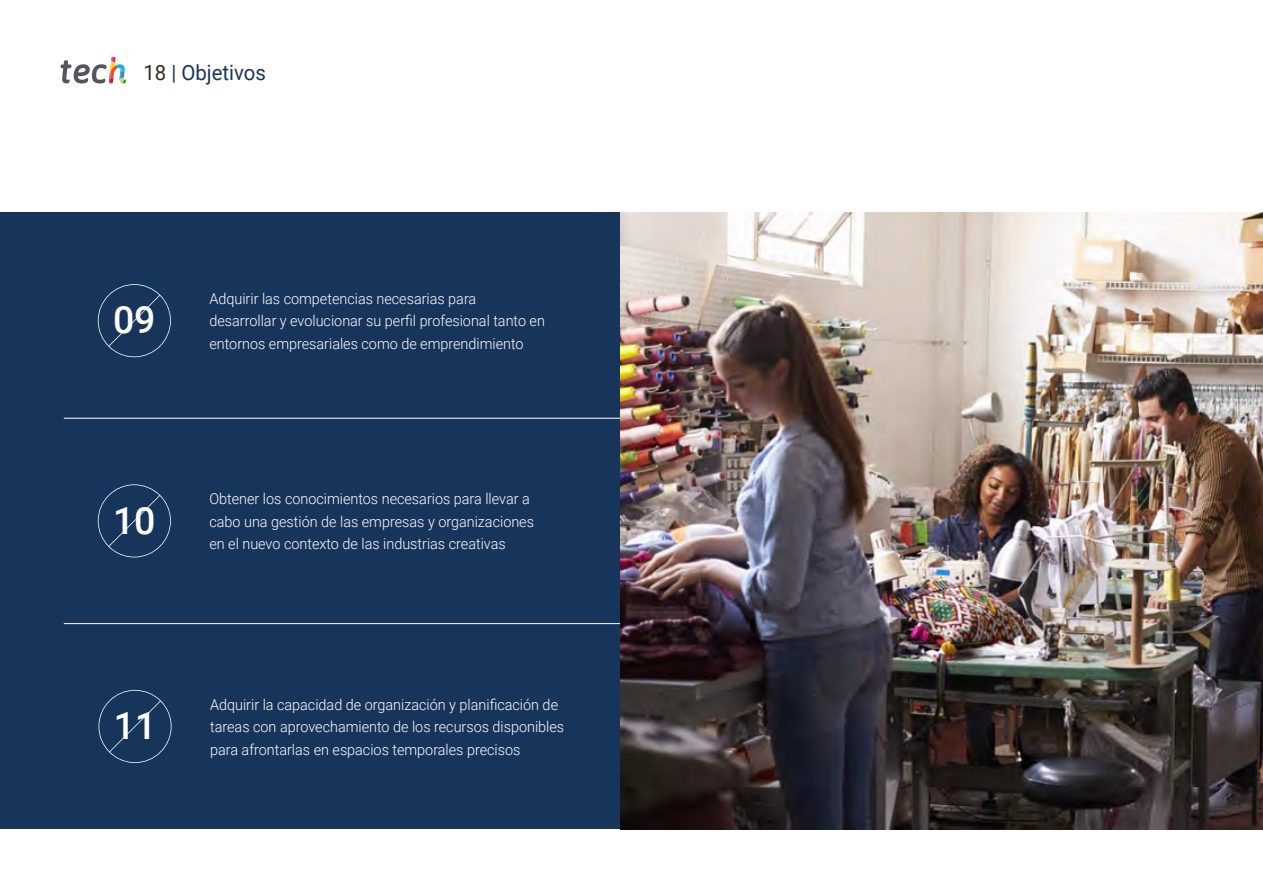
<style>
.page{position:relative;width:1263px;height:893px;background:#fff}
.page>*{position:absolute;margin:0;border:0;box-sizing:border-box;transform-origin:0 0}
.t1{font:500 37.5px "Roboto";color:#fff}
.t2{font:21px "Roboto";color:#1a355c}
.t3{font:300 15px/22.5px "Roboto";color:#fff;scale:.96 1}
.s1{color:#312e20}
</style>
<div class="page">
<svg style="left:61px;top:57px;width:65px;height:27px"></svg>
<div style="left:0;top:213px;width:621px;height:616px;background:#17355b"></div>
<svg style="left:98px;top:284px;width:73px;height:73px"></svg>
<svg style="left:98px;top:484px;width:73px;height:73px"></svg>
<svg style="left:99px;top:690px;width:73px;height:73px"></svg>
<hr style="left:64px;top:418px;width:1199px;height:1px;background:#fff">
<hr style="left:64px;top:623px;width:1199px;height:1px;background:#fff">
<img style="left:621px;top:213px;width:642px;height:616px">
<h2 class="t2" style="left:144px;top:57px;width:124px"><span class="s1">18</span> | Objetivos</h2>
<h1 class="t1" style="left:113px;top:294px;width:44px">09</h1>
<p class="t3" style="left:209px;top:287px;width:351px">Adquirir las competencias necesarias para desarrollar y evolucionar su perfil profesional tanto en entornos empresariales como de emprendimiento</p>
<h1 class="t1" style="left:113px;top:494px;width:44px">10</h1>
<p class="t3" style="left:209px;top:487px;width:340px">Obtener los conocimientos necesarios para llevar a cabo una gestión de las empresas y organizaciones en el nuevo contexto de las industrias creativas</p>
<h1 class="t1" style="left:114px;top:699px;width:44px">11</h1>
<p class="t3" style="left:210px;top:692px;width:370px">Adquirir la capacidad de organización y planificación de tareas con aprovechamiento de los recursos disponibles para afrontarlas en espacios temporales precisos</p>
</div>
